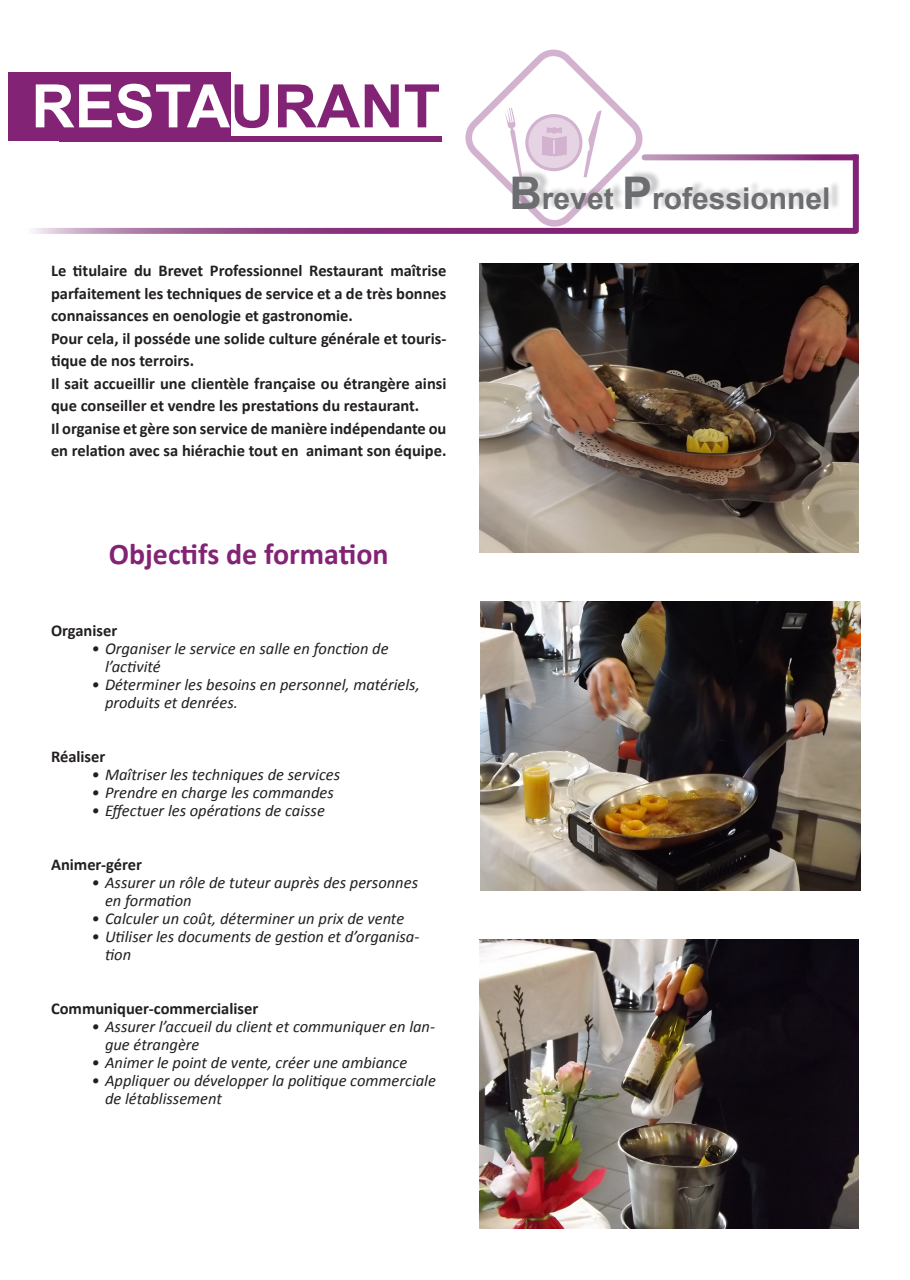
<style>
.page{position:relative;width:910px;height:1280px;background:#fff}
.page>*{position:absolute;margin:0;border:0;box-sizing:border-box;transform-origin:0 0}
.t1{font:700 60px "Arial";color:#fff}
.t2{font:700 30px "Calibri";color:#822376}
.t3{font:700 30px "Arial";color:#6c6d70}
.t4{font:italic 16.5px/18px "Calibri";color:#231f20}
.t5{font:700 16.5px/22.5px "Calibri";color:#231f20}
.s1{color:#822376}
.s2{font-size:45px}
</style>
<div class="page">
<div style="left:9px;top:72px;width:222px;height:69px;background:#822376"></div>
<svg style="left:31px;top:154px;width:828px;height:80px"></svg>
<img style="left:479px;top:264px;width:380px;height:289px">
<img style="left:480px;top:602px;width:380px;height:289px">
<img style="left:479px;top:940px;width:380px;height:289px">
<div style="left:60px;top:136px;width:382px;height:5px;background:#822376"></div>
<svg style="left:463px;top:49px;width:182px;height:180px"></svg>
<div style="left:516px;top:170px;width:325px;height:41px;background:#231f20;opacity:.25"></div>
<p class="t1" style="left:31px;top:66px;width:410px">RESTA<span class="s1">URANT</span></p>
<p class="t5" style="left:51px;top:259px;width:397px;text-align:justify">Le titulaire du Brevet Professionnel Restaurant maîtrise parfaitement les techniques de service et a de très bonnes connaissances en oenologie et gastronomie.</p>
<p class="t5" style="left:51px;top:327px;width:397px">Pour cela, il posséde une solide culture générale et touris&shy;tique de nos terroirs.</p>
<p class="t5" style="left:51px;top:372px;width:397px">Il sait accueillir une clientèle française ou étrangère ainsi que conseiller et vendre les prestations du restaurant.</p>
<p class="t5" style="left:51px;top:417px;width:397px">Il organise et gère son service de manière indépendante ou en relation avec sa hiérachie tout en animant son équipe.</p>
<p class="t2" style="left:109px;top:535px;width:281px">Objectifs de formation</p>
<p class="t5" style="left:51px;top:619px;width:68px">Organiser</p>
<p class="t4" style="left:105px;top:639px;width:285px;text-indent:-14px">• Organiser le service en salle en fonction de l’activité</p>
<p class="t4" style="left:105px;top:675px;width:316px;text-indent:-14px">• Déterminer les besoins en personnel, matériels, produits et denrées.</p>
<p class="t5" style="left:51px;top:745px;width:56px">Réaliser</p>
<p class="t4" style="left:92px;top:765px;width:250px">• Maîtriser les techniques de services</p>
<p class="t4" style="left:92px;top:783px;width:244px">• Prendre en charge les commandes</p>
<p class="t4" style="left:92px;top:801px;width:235px">• Effectuer les opérations de caisse</p>
<p class="t5" style="left:51px;top:853px;width:93px">Animer-gérer</p>
<p class="t4" style="left:105px;top:873px;width:315px;text-indent:-14px">• Assurer un rôle de tuteur auprès des personnes en formation</p>
<p class="t4" style="left:92px;top:909px;width:314px">• Calculer un coût, déterminer un prix de vente</p>
<p class="t4" style="left:105px;top:927px;width:316px;text-indent:-14px">• Utiliser les documents de gestion et d’organisa&shy;tion</p>
<p class="t5" style="left:51px;top:997px;width:209px">Communiquer-commercialiser</p>
<p class="t4" style="left:105px;top:1017px;width:332px;text-indent:-14px">• Assurer l’accueil du client et communiquer en lan&shy;gue étrangère</p>
<p class="t4" style="left:92px;top:1053px;width:317px">• Animer le point de vente, créer une ambiance</p>
<p class="t4" style="left:105px;top:1071px;width:332px;text-indent:-14px">• Appliquer ou développer la politique commerciale de létablissement</p>
<p class="t3" style="left:509px;top:179px;width:322px"><span class="s2">B</span>revet <span class="s2">P</span>rofessionnel</p>
</div>
